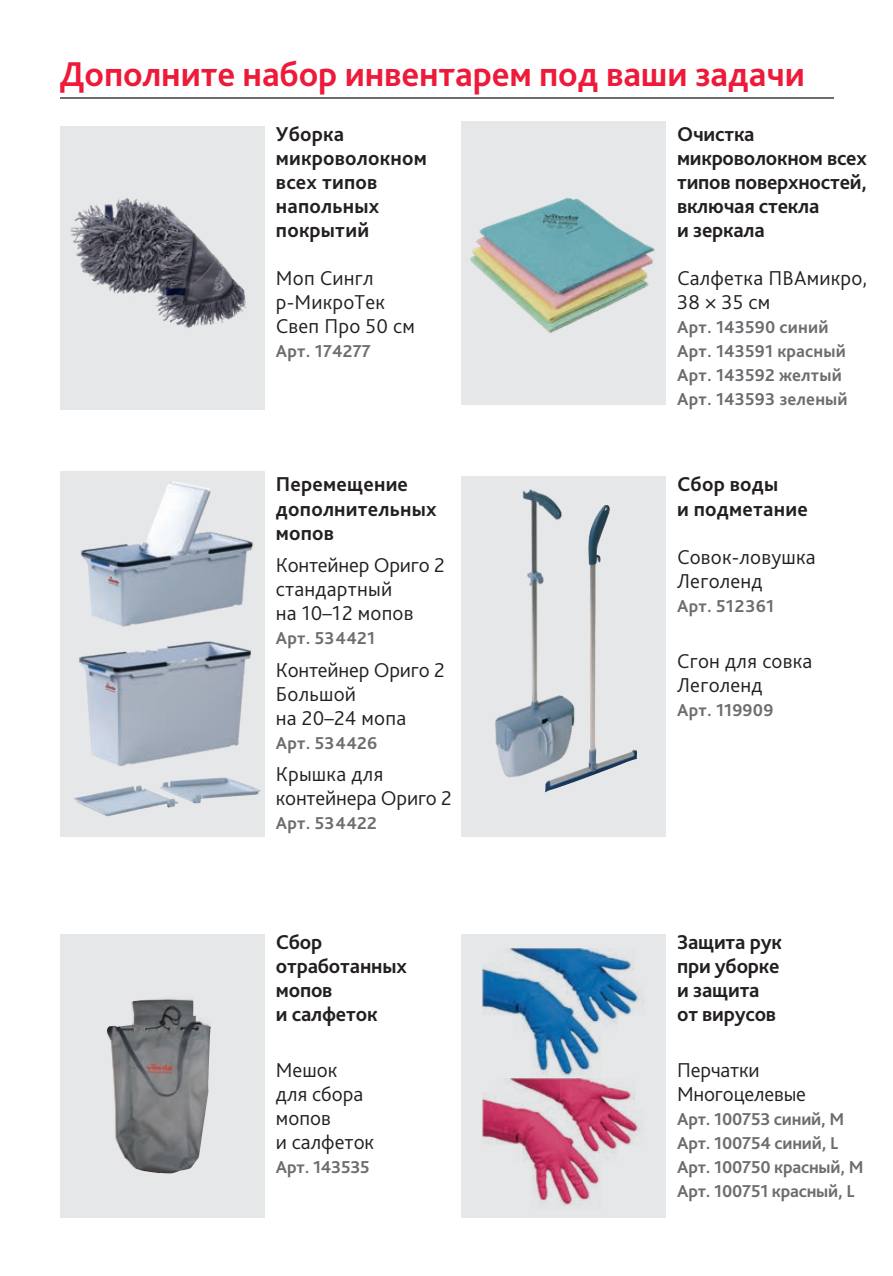
<style>
.page{position:relative;width:893px;height:1276px;background:#fff}
.page>*{position:absolute;margin:0;border:0;box-sizing:border-box;transform-origin:0 0}
.t1{font:700 36px "Bliss Pro";letter-spacing:-.005em;color:#ed1a3a}
.t2{font:300 21px/24px "Bliss Pro";letter-spacing:.01em;color:#231f20}
.t3{font:700 21px/24px "Bliss Pro";letter-spacing:-.01em;color:#231f20}
.t4{font:700 21px/24px "Bliss Pro";letter-spacing:.01em;color:#231f20}
.t5{font:300 21px/24px "Bliss Pro";letter-spacing:-.01em;color:#231f20}
.t6{font:700 18px/24px "Bliss Pro";letter-spacing:.01em;color:#6c6d70}
.t7{font:700 18px/24px "Bliss Pro";letter-spacing:-.01em;color:#6c6d70}
</style>
<div class="page">
<div style="left:60px;top:126px;width:205px;height:283px;background:#e6e7e9"></div>
<img style="left:70px;top:198px;width:176px;height:130px">
<div style="left:60px;top:472px;width:205px;height:365px;background:#e6e7e9"></div>
<svg style="left:60px;top:934px;width:205px;height:283px;background:#cdced0"></svg>
<div style="left:461px;top:934px;width:205px;height:283px;background:#e6e7e9"></div>
<hr style="left:60px;top:98px;width:774px;height:1px;background:#6c6d70">
<div style="left:461px;top:121px;width:205px;height:284px;background:#e6e7e9"></div>
<img style="left:470px;top:198px;width:185px;height:135px">
<img style="left:482px;top:948px;width:160px;height:257px">
<img style="left:107px;top:994px;width:83px;height:48px">
<div style="left:461px;top:476px;width:205px;height:361px;background:#e6e7e9"></div>
<img style="left:159px;top:781px;width:102px;height:22px">
<img style="left:79px;top:641px;width:172px;height:140px">
<img style="left:545px;top:505px;width:92px;height:287px">
<img style="left:495px;top:489px;width:100px;height:293px">
<img style="left:81px;top:481px;width:172px;height:146px">
<h1 class="t1" style="left:60px;top:52px;width:747px">Дополните набор инвентарем под ваши задачи</h1>
<p class="t4" style="left:276px;top:121px;width:152px">Уборка микроволокном всех типов напольных покрытий</p>
<p class="t2" style="left:276px;top:265px;width:140px">Моп Сингл р-МикроТек<br>Свеп Про 50 см</p>
<p class="t6" style="left:276px;top:338px;width:97px">Арт. 174277</p>
<p class="t3" style="left:677px;top:121px;width:191px">Очистка микроволокном всех типов поверхностей, включая стекла<br>и зеркала</p>
<p class="t2" style="left:677px;top:265px;width:192px">Салфетка ПВАмикро,<br>38 × 35 см</p>
<p class="t6" style="left:677px;top:314px;width:172px">Арт. 143590 синий<br>Арт. 143591 красный<br>Арт. 143592 желтый<br>Арт. 143593 зеленый</p>
<p class="t4" style="left:276px;top:472px;width:162px">Перемещение дополнительных мопов</p>
<p class="t2" style="left:276px;top:552px;width:170px">Контейнер Ориго 2 стандартный<br>на 10–12 мопов</p>
<p class="t6" style="left:276px;top:625px;width:101px">Арт. 534421</p>
<p class="t2" style="left:276px;top:657px;width:170px">Контейнер Ориго 2<br>Большой<br>на 20–24 мопа</p>
<p class="t6" style="left:276px;top:730px;width:103px">Арт. 534426</p>
<p class="t5" style="left:276px;top:761px;width:177px">Крышка для контейнера Ориго 2</p>
<p class="t6" style="left:276px;top:810px;width:102px">Арт. 534422</p>
<p class="t3" style="left:276px;top:929px;width:132px">Сбор отработанных мопов<br>и салфеток</p>
<p class="t2" style="left:276px;top:1057px;width:100px">Мешок для сбора мопов<br>и салфеток</p>
<p class="t7" style="left:276px;top:1155px;width:95px">Арт. 143535</p>
<p class="t4" style="left:677px;top:472px;width:132px">Сбор воды<br>и подметание</p>
<p class="t2" style="left:677px;top:544px;width:140px">Совок-ловушка<br>Леголенд</p>
<p class="t6" style="left:677px;top:593px;width:99px">Арт. 512361</p>
<p class="t2" style="left:677px;top:648px;width:137px">Cгон для совка<br>Леголенд</p>
<p class="t6" style="left:677px;top:697px;width:98px">Арт. 119909</p>
<p class="t3" style="left:677px;top:929px;width:106px">Защита рук при уборке и защита от вирусов</p>
<p class="t5" style="left:677px;top:1057px;width:130px">Перчатки<br>Многоцелевые</p>
<p class="t7" style="left:677px;top:1107px;width:188px">Арт. 100753 синий, М<br>Арт. 100754 синий, L<br>Арт. 100750 красный, М<br>Арт. 100751 красный, L</p>
</div>
